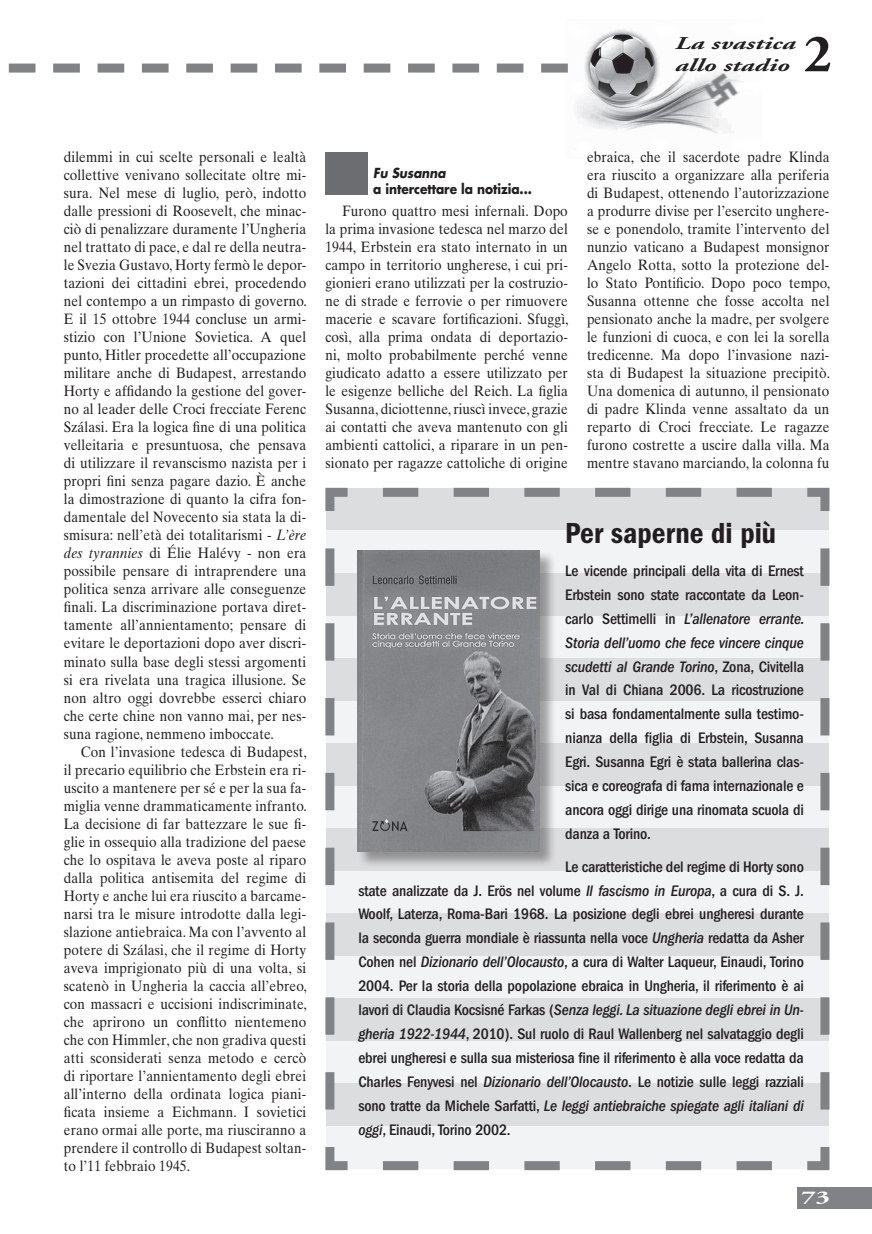
<style>
.page{position:relative;width:872px;height:1234px;background:#fff}
.page>*{position:absolute;margin:0;border:0;box-sizing:border-box;transform-origin:0 0}
.t1{font:700 54px "Adobe Garamond";color:#231f20}
.t2{font:600 condensed 30px "Franklin Gothic";color:#231f20}
.t3{font:italic 700 18px "Adobe Garamond";color:#231f20;scale:1.5 1}
.t4{font:700 18px "Adobe Garamond";color:#fff;scale:1.5 1}
.t5{font:500 condensed 15.75px/23.9px "Franklin Gothic";letter-spacing:-.01em;color:#231f20;text-align:justify}
.Preformatted_Text{font:15px/18px "Times Ten";letter-spacing:.01em;color:#231f20;text-align:justify;scale:.9 1}
.t6{font:700 13.5px/16.2px "Futura";letter-spacing:-.005em;color:#231f20;scale:.9 1}
.s1{font-style:italic}
</style>
<div class="page">
<img style="left:566px;top:29px;width:177px;height:121px">
<svg style="left:8px;top:64px;width:560px;height:9px"></svg>
<div style="left:797px;top:1186px;width:75px;height:22px;background:#808285"></div>
<svg style="left:325px;top:487px;width:505px;height:684px"></svg>
<div style="left:357px;top:550px;width:199px;height:318px;background:#231f20;opacity:.4"></div>
<img style="left:357px;top:550px;width:183px;height:301px">
<div style="left:325px;top:152px;width:43px;height:42px;background:#6c6d70"></div>
<p class="t3" style="left:675px;top:33px;width:82px">La svastica</p>
<p class="t3" style="left:675px;top:56px;width:78px">allo stadio</p>
<p class="t1" style="left:803px;top:25px;width:30px">2</p>
<p class="Preformatted_Text" style="left:64px;top:148px;width:272px">dilemmi in cui scelte personali e lealtà collettive venivano sollecitate oltre mi&shy;sura. Nel mese di luglio, però, indotto dalle pressioni di Roosevelt, che minac&shy;ciò di penalizzare duramente l’Ungheria nel trattato di pace, e dal re della neutra&shy;le Svezia Gustavo, Horty fermò le depor&shy;tazioni dei cittadini ebrei, procedendo nel contempo a un rimpasto di governo.<br>E il 15 ottobre 1944 concluse un armi&shy;stizio con l’Unione Sovietica. A quel punto, Hitler procedette all’occupazione militare anche di Budapest, arrestando Horty e affidando la gestione del gover&shy;no al leader delle Croci frecciate Ferenc Szálasi. Era la logica fine di una politica velleitaria e presuntuosa, che pensava di utilizzare il revanscismo nazista per i propri fini senza pagare dazio. È anche la dimostrazione di quanto la cifra fon&shy;damentale del Novecento sia stata la di&shy;smisura: nell’età dei totalitarismi - <span class="s1">L’ère des tyrannies</span> di Élie Halévy - non era possibile pensare di intraprendere una politica senza arrivare alle conseguenze finali. La discriminazione portava diret&shy;tamente all’annientamento; pensare di evitare le deportazioni dopo aver discri&shy;minato sulla base degli stessi argomenti si era rivelata una tragica illusione. Se non altro oggi dovrebbe esserci chiaro che certe chine non vanno mai, per nes&shy;suna ragione, nemmeno imboccate.</p>
<p class="Preformatted_Text" style="left:64px;top:742px;width:272px;text-indent:17px">Con l’invasione tedesca di Budapest, il precario equilibrio che Erbstein era ri&shy;uscito a mantenere per sé e per la sua fa&shy;miglia venne drammaticamente infranto.<br>La decisione di far battezzare le sue fi&shy;glie in ossequio alla tradizione del paese che lo ospitava le aveva poste al riparo dalla politica antisemita del regime di Horty e anche lui era riuscito a barcame&shy;narsi tra le misure introdotte dalla legi&shy;slazione antiebraica. Ma con l’avvento al potere di Szálasi, che il regime di Horty aveva imprigionato più di una volta, si scatenò in Ungheria la caccia all’ebreo, con massacri e uccisioni indiscriminate, che aprirono un conflitto nientemeno che con Himmler, che non gradiva questi atti sconsiderati senza metodo e cercò di riportare l’annientamento degli ebrei all’interno della ordinata logica piani&shy;ficata insieme a Eichmann. I sovietici erano ormai alle porte, ma riusciranno a prendere il controllo di Budapest soltan&shy;to l’11 febbraio 1945.</p>
<p class="t6" style="left:373px;top:164px;width:178px"><span class="s1">Fu Susanna<br></span>a intercettare la notizia...</p>
<p class="Preformatted_Text" style="left:325px;top:202px;width:272px;text-indent:17px">Furono quattro mesi infernali. Dopo la prima invasione tedesca nel marzo del 1944, Erbstein era stato internato in un campo in territorio ungherese, i cui pri&shy;gionieri erano utilizzati per la costruzio&shy;ne di strade e ferrovie o per rimuovere macerie e scavare fortificazioni. Sfuggì, così, alla prima ondata di deportazio&shy;ni, molto probabilmente perché venne giudicato adatto a essere utilizzato per le esigenze belliche del Reich. La figlia Susanna, diciottenne, riuscì invece, grazie ai contatti che aveva mantenuto con gli ambienti cattolici, a riparare in un pen&shy;sionato per ragazze cattoliche di origine</p>
<p class="Preformatted_Text" style="left:587px;top:148px;width:272px">ebraica, che il sacerdote padre Klinda era riuscito a organizzare alla periferia di Budapest, ottenendo l’autorizzazione a produrre divise per l’esercito unghere&shy;se e ponendolo, tramite l’intervento del nunzio vaticano a Budapest monsignor Angelo Rotta, sotto la protezione del&shy;lo Stato Pontificio. Dopo poco tempo, Susanna ottenne che fosse accolta nel pensionato anche la madre, per svolgere le funzioni di cuoca, e con lei la sorella tredicenne. Ma dopo l’invasione nazi&shy;sta di Budapest la situazione precipitò.<br>Una domenica di autunno, il pensionato di padre Klinda venne assaltato da un reparto di Croci frecciate. Le ragazze furono costrette a uscire dalla villa. Ma mentre stavano marciando, la colonna fu</p>
<p class="t2" style="left:565px;top:516px;width:212px">Per saperne di più</p>
<p class="t5" style="left:565px;top:558px;width:241px">Le vicende principali della vita di Ernest Erbstein sono state raccontate da Leon&shy;carlo Settimelli in <span class="s1">L’allenatore errante.<br>Storia dell’uomo che fece vincere cinque scudetti al Grande Torino</span>, Zona, Civitella in Val di Chiana 2006. La ricostruzione si basa fondamentalmente sulla testimo&shy;nianza della figlia di Erbstein, Susanna Egri. Susanna Egri è stata ballerina clas&shy;sica e coreografa di fama internazionale e ancora oggi dirige una rinomata scuola di danza a Torino.</p>
<p class="t5" style="left:358px;top:854px;width:447px;text-indent:207px">Le caratteristiche del regime di Horty sono state analizzate da J. Erös nel volume <span class="s1">Il fascismo in Europa</span>, a cura di S. J.<br>Woolf, Laterza, Roma-Bari 1968. La posizione degli ebrei ungheresi durante la seconda guerra mondiale è riassunta nella voce <span class="s1">Ungheria</span> redatta da Asher Cohen nel <span class="s1">Dizionario dell’Olocausto</span>, a cura di Walter Laqueur, Einaudi, Torino 2004. Per la storia della popolazione ebraica in Ungheria, il riferimento è ai lavori di Claudia Kocsisné Farkas (<span class="s1">Senza leggi. La situazione degli ebrei in Un&shy;gheria 1922-1944</span>, 2010). Sul ruolo di Raul Wallenberg nel salvataggio degli ebrei ungheresi e sulla sua misteriosa fine il riferimento è alla voce redatta da Charles Fenyvesi nel <span class="s1">Dizionario dell’Olocausto</span>. Le notizie sulle leggi razziali sono tratte da Michele Sarfatti, <span class="s1">Le leggi antiebraiche spiegate agli italiani di oggi</span>, Einaudi, Torino 2002.</p>
<p class="t4" style="left:801px;top:1187px;width:20px">73</p>
</div>
